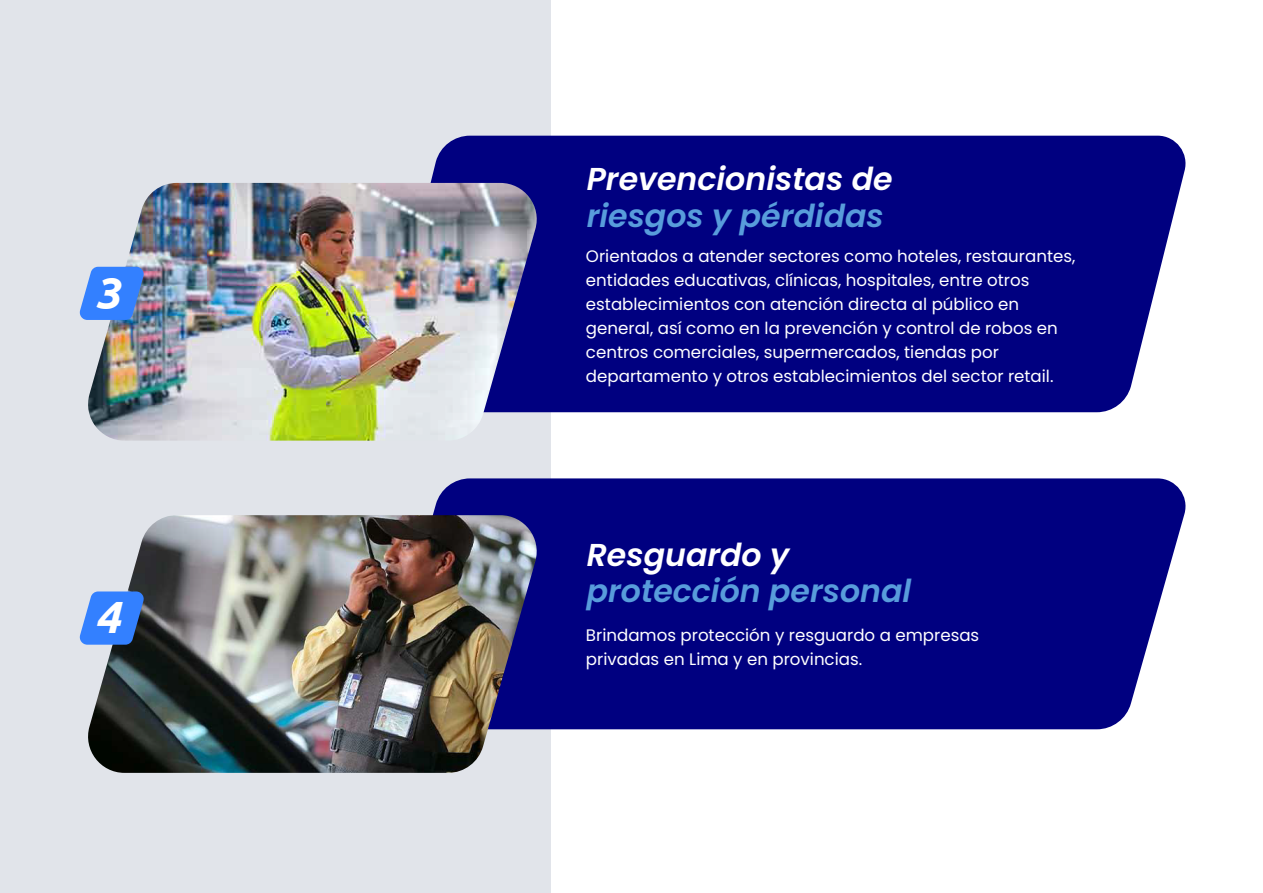
<style>
.page{position:relative;width:1263px;height:893px;background:#fff}
.page>*{position:absolute;margin:0;border:0;box-sizing:border-box;transform-origin:0 0}
.t1{font:italic 700 45.15px "Ubuntu";color:#fff}
.t2{font:italic 600 31.65px "Poppins";color:#589cdb}
.t3{font:italic 600 31.65px "Poppins";color:#fff}
.t4{font:16.65px/24.2px "Poppins";color:#fff}
</style>
<div class="page">
<div style="left:0;top:0;width:550px;height:893px;background:#e1e4ea"></div>
<div style="left:430px;top:136px;width:756px;height:276px;background:#000080"></div>
<img style="left:88px;top:183px;width:454px;height:258px">
<div style="left:433px;top:478px;width:753px;height:251px;background:#000080"></div>
<svg style="left:79px;top:267px;width:66px;height:53px"></svg>
<img style="left:88px;top:515px;width:453px;height:258px">
<svg style="left:79px;top:591px;width:66px;height:54px"></svg>
<h1 class="t1" style="left:94px;top:267px;width:27px">3</h1>
<h1 class="t1" style="left:94px;top:591px;width:27px">4</h1>
<h2 class="t3" style="left:587px;top:157px;width:307px">Prevencionistas de</h2>
<h2 class="t2" style="left:587px;top:193px;width:299px">riesgos y pérdidas</h2>
<p class="t4" style="left:586px;top:244px;width:491px">Orientados a atender sectores como hoteles, restaurantes, entidades educativas, clínicas, hospitales, entre otros establecimientos con atención directa al público en general, así como en la prevención y control de robos en centros comerciales, supermercados, tiendas por departamento y otros establecimientos del sector retail.</p>
<h2 class="t3" style="left:587px;top:532px;width:204px">Resguardo y</h2>
<h2 class="t2" style="left:587px;top:569px;width:326px">protección personal</h2>
<p class="t4" style="left:586px;top:623px;width:395px">Brindamos protección y resguardo a empresas privadas en Lima y en provincias.</p>
</div>
